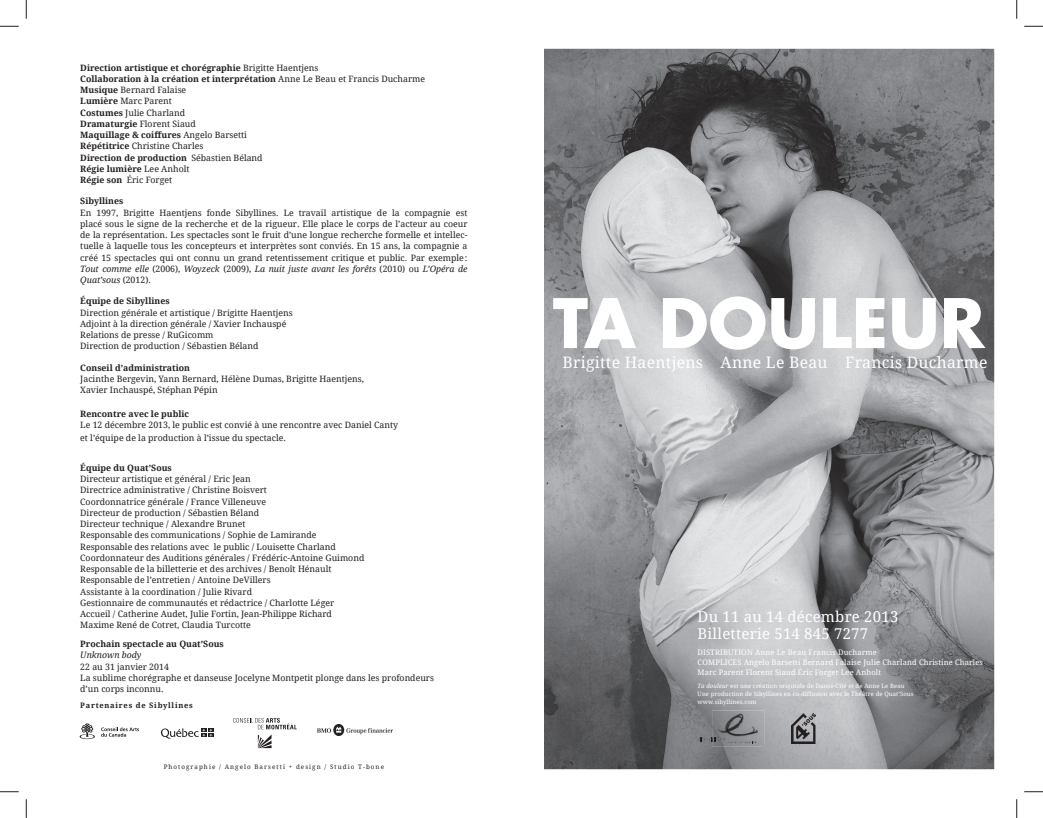
<style>
.page{position:relative;width:1043px;height:818px;background:#fff}
.page>*{position:absolute;margin:0;border:0;box-sizing:border-box;transform-origin:0 0}
.t1{font:700 66.25px "Futura";color:#fff}
.t2{font:15.75px "Droid Serif";letter-spacing:.015em;color:#fff}
.t3{font:14.88px/16.9px "Droid Serif";letter-spacing:.015em;color:#fff}
.t4{font:8.75px/11.2px "Droid Serif";color:#231f20}
.t5{font:700 8.75px/11.2px "Droid Serif";color:#231f20}
.t6{font:italic 8.75px "Droid Serif";color:#231f20}
.t7{font:7.5px/9.9px "Droid Serif";letter-spacing:.015em;color:#fff}
.t8{font:700 7.5px "Droid Serif";letter-spacing:.1em;color:#231f20}
.t9{font:6.25px "Droid Serif";letter-spacing:.17em;color:#231f20}
.t10{font:6px/8px "Droid Serif";letter-spacing:.015em;color:#fff}
.s1{font-weight:400}
.s2{font-style:italic}
</style>
<div class="page">
<img style="left:544px;top:49px;width:450px;height:720px">
<img style="left:712px;top:710px;width:52px;height:36px">
<svg style="left:697px;top:737px;width:59px;height:6px"></svg>
<img style="left:792px;top:713px;width:23px;height:30px">
<svg style="left:79px;top:723px;width:16px;height:16px"></svg>
<svg style="left:101px;top:727px;width:38px;height:9px"></svg>
<svg style="left:161px;top:728px;width:53px;height:10px"></svg>
<svg style="left:233px;top:718px;width:64px;height:30px"></svg>
<img style="left:318px;top:725px;width:74px;height:10px">
<svg style="left:0;top:25px;width:19px;height:2px"></svg>
<svg style="left:1024px;top:25px;width:18px;height:2px"></svg>
<svg style="left:0;top:791px;width:19px;height:1px"></svg>
<svg style="left:1024px;top:791px;width:18px;height:1px"></svg>
<svg style="left:25px;top:0;width:2px;height:19px"></svg>
<svg style="left:25px;top:799px;width:2px;height:19px"></svg>
<svg style="left:1016px;top:0;width:1px;height:19px"></svg>
<svg style="left:1016px;top:799px;width:1px;height:19px"></svg>
<p class="t5" style="left:80px;top:62px;width:346px">Direction artistique et chorégraphie <span class="s1">Brigitte Haentjens<br></span>Collaboration à la création et interprétation <span class="s1">Anne Le Beau et Francis Ducharme </span>Musique <span class="s1">Bernard Falaise<br></span>Lumière <span class="s1">Marc Parent<br></span>Costumes <span class="s1">Julie Charland<br></span>Dramaturgie <span class="s1">Florent Siaud<br></span>Maquillage &amp; coiffures <span class="s1">Angelo Barsetti<br></span>Répétitrice <span class="s1">Christine Charles<br></span>Direction de production <span class="s1">Sébastien Béland<br></span>Régie lumière <span class="s1">Lee Anholt<br></span>Régie son <span class="s1">Éric Forget</span></p>
<p class="t5" style="left:80px;top:196px;width:45px">Sibyllines</p>
<p class="t4" style="left:80px;top:207px;width:389px;text-align:justify">En 1997, Brigitte Haentjens fonde Sibyllines. Le travail artistique de la compagnie est placé sous le signe de la recherche et de la rigueur. Elle place le corps de l’acteur au coeur de la représentation. Les spectacles sont le fruit d’une longue recherche formelle et intellec&shy;tuelle à laquelle tous les concepteurs et interprètes sont conviés. En 15 ans, la compagnie a créé 15 spectacles qui ont connu un grand retentissement critique et public. Par exemple :<br><span class="s2">Tout comme elle</span> (2006), <span class="s2">Woyzeck</span> (2009), <span class="s2">La nuit juste avant les forêts</span> (2010) ou <span class="s2">L’Opéra de Quat’sous</span> (2012).</p>
<p class="t5" style="left:80px;top:296px;width:91px">Équipe de Sibyllines</p>
<p class="t4" style="left:80px;top:307px;width:214px">Direction générale et artistique / Brigitte Haentjens Adjoint à la direction générale / Xavier Inchauspé Relations de presse / RuGicomm<br>Direction de production / Sébastien Béland</p>
<p class="t5" style="left:80px;top:362px;width:111px">Conseil d’administration</p>
<p class="t4" style="left:80px;top:373px;width:285px">Jacinthe Bergevin, Yann Bernard, Hélène Dumas, Brigitte Haentjens,<br>Xavier Inchauspé, Stéphan Pépin</p>
<p class="t5" style="left:80px;top:408px;width:110px">Rencontre avec le public</p>
<p class="t4" style="left:80px;top:419px;width:319px;line-height:12.5px">Le 12 décembre 2013, le public est convié à une rencontre avec Daniel Canty et l’équipe de la production à l’issue du spectacle.</p>
<p class="t5" style="left:80px;top:462px;width:93px">Équipe du Quat’Sous</p>
<p class="t4" style="left:80px;top:473px;width:285px">Directeur artistique et général / Eric Jean<br>Directrice administrative / Christine Boisvert<br>Coordonnatrice générale / France Villeneuve<br>Directeur de production / Sébastien Béland<br>Directeur technique / Alexandre Brunet<br>Responsable des communications / Sophie de Lamirande Responsable des relations avec le public / Louisette Charland Coordonnateur des Auditions générales / Frédéric-Antoine Guimond Responsable de la billetterie et des archives / Benoît Hénault Responsable de l’entretien / Antoine DeVillers<br>Assistante à la coordination / Julie Rivard<br>Gestionnaire de communautés et rédactrice / Charlotte Léger Accueil / Catherine Audet, Julie Fortin, Jean-Philippe Richard Maxime René de Cotret, Claudia Turcotte</p>
<p class="t5" style="left:80px;top:638px;width:145px">Prochain spectacle au Quat’Sous</p>
<p class="t6" style="left:80px;top:650px;width:63px">Unknown body</p>
<p class="t4" style="left:80px;top:661px;width:355px">22 au 31 janvier 2014<br>La sublime chorégraphe et danseuse Jocelyne Montpetit plonge dans les profondeurs d’un corps inconnu.</p>
<p class="t8" style="left:80px;top:701px;width:114px">Partenaires de Sibyllines</p>
<p class="t9" style="left:164px;top:763px;width:222px">Photographie / Angelo Barsetti + design / Studio T-bone</p>
<h1 class="t1" style="left:553px;top:293px;width:433px">TA DOULEUR</h1>
<h2 class="t2" style="left:562px;top:353px;width:426px">Brigitte Haentjens Anne Le Beau Francis Ducharme</h2>
<h3 class="t3" style="left:697px;top:608px;width:202px">Du 11 au 14 décembre 2013<br>Billetterie 514 845 7277</h3>
<p class="t7" style="left:697px;top:647px;width:287px">DISTRIBUTION Anne Le Beau Francis Ducharme<br>COMPLICES Angelo Barsetti Bernard Falaise Julie Charland Christine Charles<br>Marc Parent Florent Siaud Éric Forget Lee Anholt</p>
<p class="t10" style="left:697px;top:681px;width:217px"><span class="s2">Ta douleur</span> est une création originale de Danse-Cité et de Anne Le Beau<br>Une production de Sibyllines en co-diffusion avec le Théâtre de Quat’Sous www.sibyllines.com</p>
</div>
